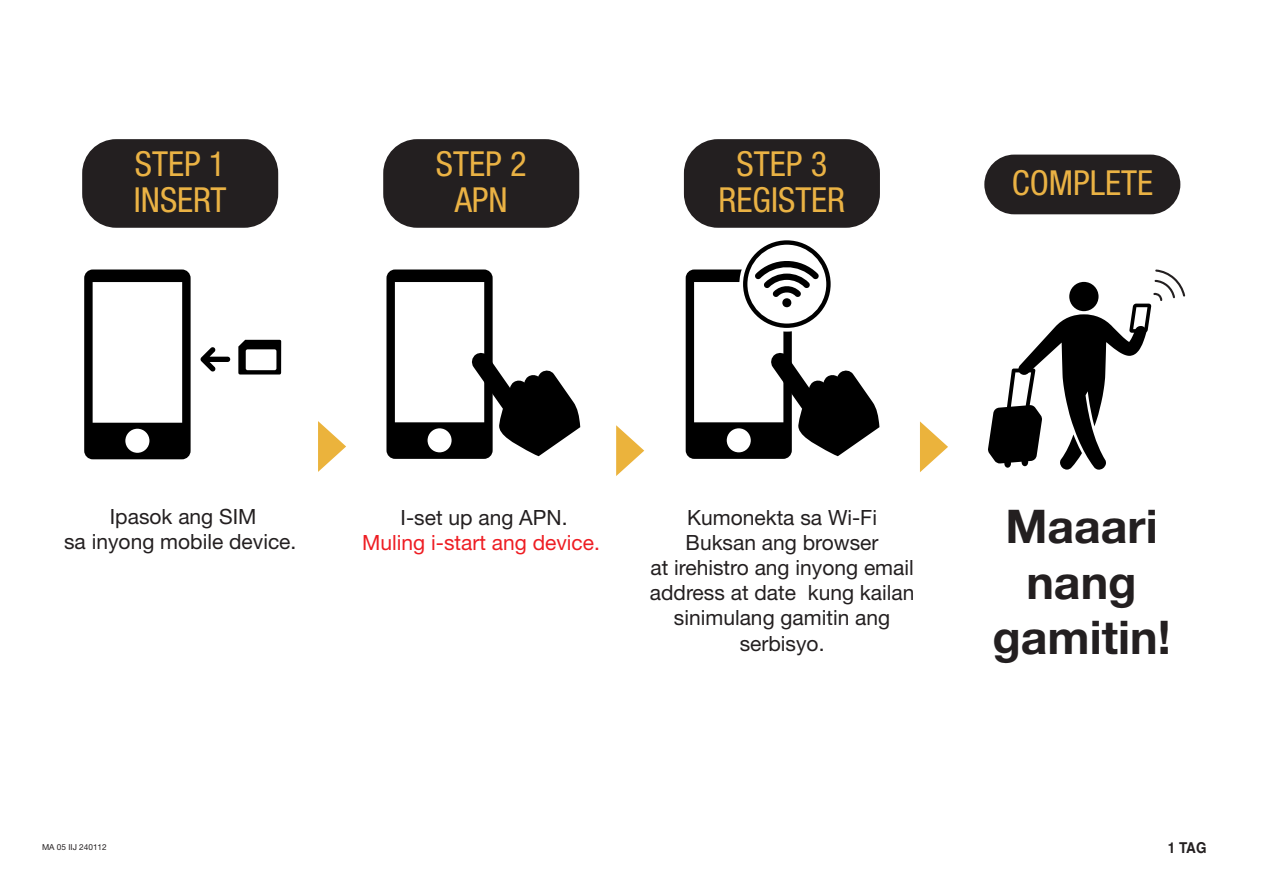
<style>
.page{position:relative;width:1263px;height:893px;background:#fff}
.page>*{position:absolute;margin:0;border:0;box-sizing:border-box;transform-origin:0 0}
.t1{font:700 46.5px/55.8px "Helvetica Neue LT Std";color:#231f20;text-align:center}
.t2{font:condensed 34.5px "Helvetica Neue LT Std";color:#eab244}
.t3{font:21px/25.2px "Helvetica Neue LT Std";color:#231f20;text-align:center}
.t4{font:21px "Helvetica Neue LT Std";color:#ee1d23}
.t5{font:700 15px "Helvetica";color:#231f20;scale:.9 1}
.t6{font:8.25px "Helvetica Neue LT Std";color:#231f20}
</style>
<div class="page">
<svg style="left:988px;top:269px;width:198px;height:201px"></svg>
<svg style="left:386px;top:269px;width:194px;height:190px"></svg>
<svg style="left:238px;top:340px;width:43px;height:35px"></svg>
<svg style="left:84px;top:269px;width:107px;height:190px"></svg>
<svg style="left:200px;top:347px;width:30px;height:25px"></svg>
<svg style="left:318px;top:421px;width:28px;height:51px"></svg>
<svg style="left:616px;top:425px;width:28px;height:51px"></svg>
<svg style="left:920px;top:421px;width:28px;height:51px"></svg>
<div style="left:82px;top:139px;width:196px;height:89px;background:#231f20;border-radius:34px"></div>
<div style="left:383px;top:139px;width:196px;height:89px;background:#231f20;border-radius:34px"></div>
<div style="left:684px;top:139px;width:196px;height:89px;background:#231f20;border-radius:34px"></div>
<div style="left:984px;top:155px;width:196px;height:59px;background:#231f20;border-radius:30px"></div>
<svg style="left:686px;top:240px;width:193px;height:219px"></svg>
<p class="t2" style="left:135px;top:144px;width:92px">STEP 1</p>
<p class="t2" style="left:134px;top:180px;width:94px">INSERT</p>
<p class="t2" style="left:436px;top:144px;width:92px">STEP 2</p>
<p class="t2" style="left:455px;top:180px;width:55px">APN</p>
<p class="t2" style="left:737px;top:144px;width:92px">STEP 3</p>
<p class="t2" style="left:719px;top:180px;width:128px">REGISTER</p>
<p class="t2" style="left:1012px;top:163px;width:143px">COMPLETE</p>
<p class="t3" style="left:110px;top:504px;width:148px">Ipasok ang SIM</p>
<p class="t3" style="left:64px;top:529px;width:234px">sa inyong mobile device.</p>
<p class="t3" style="left:401px;top:504px;width:168px">I-set up ang APN.</p>
<p class="t4" style="left:362px;top:530px;width:239px">Muling i-start ang device.</p>
<p class="t3" style="left:687px;top:504px;width:191px">Kumonekta sa Wi-Fi</p>
<p class="t3" style="left:686px;top:529px;width:194px">Buksan ang browser</p>
<p class="t3" style="left:650px;top:555px;width:266px">at irehistro ang inyong email address at date kung kailan sinimulang gamitin ang serbisyo.</p>
<p class="t6" style="left:42px;top:842px;width:66px">MA 05 IIJ 240112</p>
<p class="t1" style="left:992px;top:497px;width:180px">Maaari nang gamitin!</p>
<p class="t5" style="left:1168px;top:838px;width:45px">1 TAG</p>
</div>
